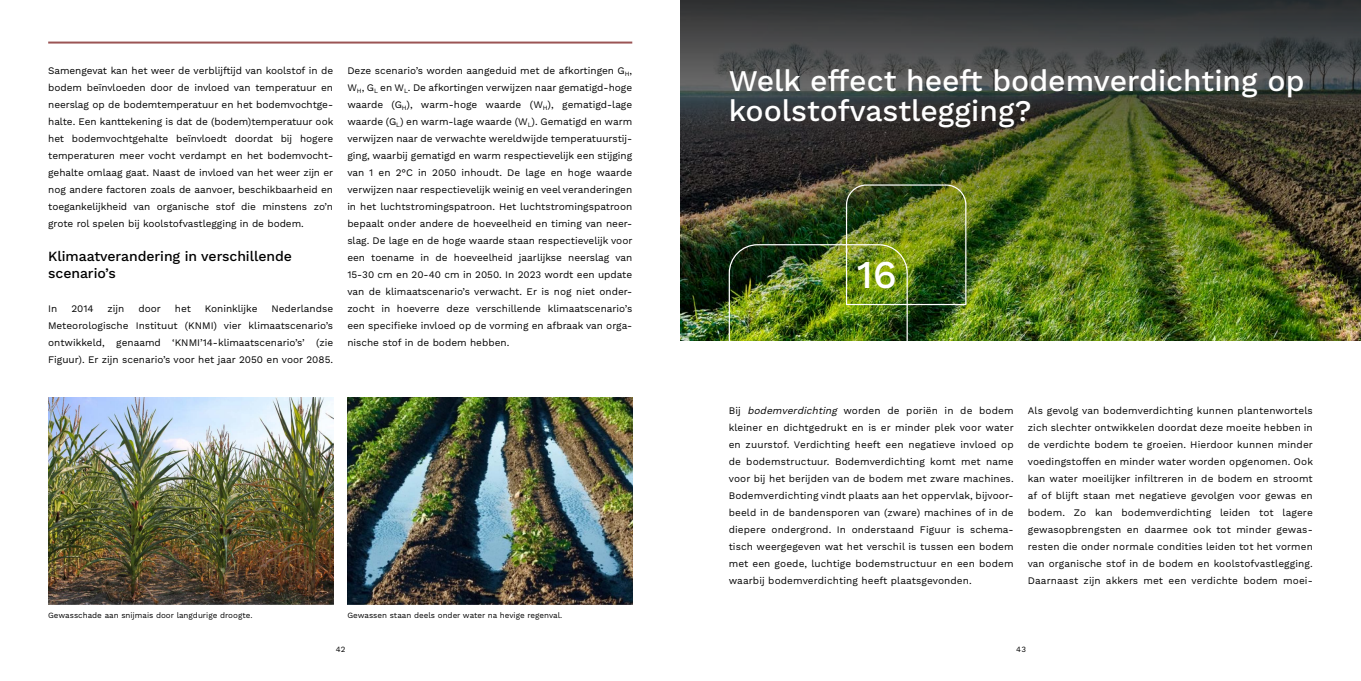
<style>
.page{position:relative;width:1361px;height:681px;background:#fff}
.page>*{position:absolute;margin:0;border:0;box-sizing:border-box;transform-origin:0 0}
.t1{font:500 39.4px "Work Sans";color:#fff}
.t2{font:500 30px/30px "Work Sans";color:#fff}
.t3{font:500 14px/17px "Work Sans";letter-spacing:-.005em;color:#000}
.t4{font:10px/17px "Work Sans";color:#000;text-align:justify}
.t5{font:8px "Work Sans";color:#000}
.s1{font-style:italic}
</style>
<div class="page">
<img style="left:680px;top:316px;width:681px;height:24px">
<img style="left:680px;top:0;width:681px;height:316px">
<img style="left:729px;top:184px;width:237px;height:157px">
<img style="left:48px;top:397px;width:285px;height:207px">
<img style="left:347px;top:397px;width:285px;height:207px">
<hr style="left:48px;top:42px;width:584px;height:2px;background:#9b5454">
<p class="t4" style="left:48px;top:62px;width:287px">Samengevat kan het weer de verblijftijd van koolstof in de bodem beïnvloeden door de invloed van temperatuur en neerslag op de bodemtemperatuur en het bodemvochtge&shy;halte. Een kanttekening is dat de (bodem)temperatuur ook het bodemvochtgehalte beïnvloedt doordat bij hogere temperaturen meer vocht verdampt en het bodemvocht&shy;gehalte omlaag gaat. Naast de invloed van het weer zijn er nog andere factoren zoals de aanvoer, beschikbaarheid en toegankelijkheid van organische stof die minstens zo’n grote rol spelen bij koolstofvastlegging in de bodem.</p>
<h3 class="t3" style="left:48px;top:248px;width:245px">Klimaatverandering in verschillende scenario’s</h3>
<p class="t4" style="left:48px;top:300px;width:11px">In</p>
<p class="t4" style="left:71px;top:300px;width:24px">2014</p>
<p class="t4" style="left:108px;top:300px;width:18px">zijn</p>
<p class="t4" style="left:138px;top:300px;width:24px">door</p>
<p class="t4" style="left:175px;top:300px;width:18px">het</p>
<p class="t4" style="left:205px;top:300px;width:54px">Koninklijke</p>
<p class="t4" style="left:48px;top:300px;width:286px;text-indent:223px">Nederlandse Meteorologische Instituut (KNMI) vier klimaatscenario’s ontwikkeld, genaamd ‘KNMI’14-klimaatscenario’s’ (zie Figuur). Er zijn scenario’s voor het jaar 2050 en voor 2085.</p>
<p class="t4" style="left:347px;top:62px;width:287px">Deze scenario’s worden aangeduid met de afkortingen G<sub>H</sub>, W<sub>H</sub>, G<sub>L</sub> en W<sub>L</sub>. De afkortingen verwijzen naar gematigd-hoge waarde (G<sub>H</sub>), warm-hoge waarde (W<sub>H</sub>), gematigd-lage waarde (G<sub>L</sub>) en warm-lage waarde (W<sub>L</sub>). Gematigd en warm verwijzen naar de verwachte wereldwijde temperatuurstij&shy;ging, waarbij gematigd en warm respectievelijk een stijging van 1 en 2°C in 2050 inhoudt. De lage en hoge waarde verwijzen naar respectievelijk weinig en veel veranderingen in het luchtstromingspatroon. Het luchtstromingspatroon bepaalt onder andere de hoeveelheid en timing van neer&shy;slag. De lage en de hoge waarde staan respectievelijk voor een toename in de hoeveelheid jaarlijkse neerslag van 15-30 cm en 20-40 cm in 2050. In 2023 wordt een update van de klimaatscenario’s verwacht. Er is nog niet onder&shy;zocht in hoeverre deze verschillende klimaatscenario’s een specifieke invloed op de vorming en afbraak van orga&shy;nische stof in de bodem hebben.</p>
<h2 class="t2" style="left:729px;top:67px;width:577px">Welk effect heeft bodemverdichting op koolstofvastlegging?</h2>
<h1 class="t1" style="left:856px;top:251px;width:42px">16</h1>
<p class="t4" style="left:729px;top:402px;width:287px">Bij <span class="s1">bodemverdichting</span> worden de poriën in de bodem kleiner en dichtgedrukt en is er minder plek voor water en zuurstof. Verdichting heeft een negatieve invloed op de bodemstructuur. Bodemverdichting komt met name voor bij het berijden van de bodem met zware machines.<br>Bodemverdichting vindt plaats aan het oppervlak, bijvoor&shy;beeld in de bandensporen van (zware) machines of in de diepere ondergrond. In onderstaand Figuur is schema&shy;tisch weergegeven wat het verschil is tussen een bodem met een goede, luchtige bodemstructuur en een bodem waarbij bodemverdichting heeft plaatsgevonden.</p>
<p class="t4" style="left:1028px;top:402px;width:287px">Als gevolg van bodemverdichting kunnen plantenwortels zich slechter ontwikkelen doordat deze moeite hebben in de verdichte bodem te groeien. Hierdoor kunnen minder voedingstoffen en minder water worden opgenomen. Ook kan water moeilijker infiltreren in de bodem en stroomt af of blijft staan met negatieve gevolgen voor gewas en bodem. Zo kan bodemverdichting leiden tot lagere gewasopbrengsten en daarmee ook tot minder gewas&shy;resten die onder normale condities leiden tot het vormen van organische stof in de bodem en koolstofvastlegging.<br>Daarnaast zijn akkers met een verdichte bodem moei-</p>
<p class="t5" style="left:48px;top:610px;width:206px">Gewasschade aan snijmais door langdurige droogte.</p>
<p class="t5" style="left:347px;top:610px;width:216px">Gewassen staan deels onder water na hevige regenval.</p>
<p class="t5" style="left:336px;top:644px;width:11px">42</p>
<p class="t5" style="left:1016px;top:644px;width:11px">43</p>
</div>
